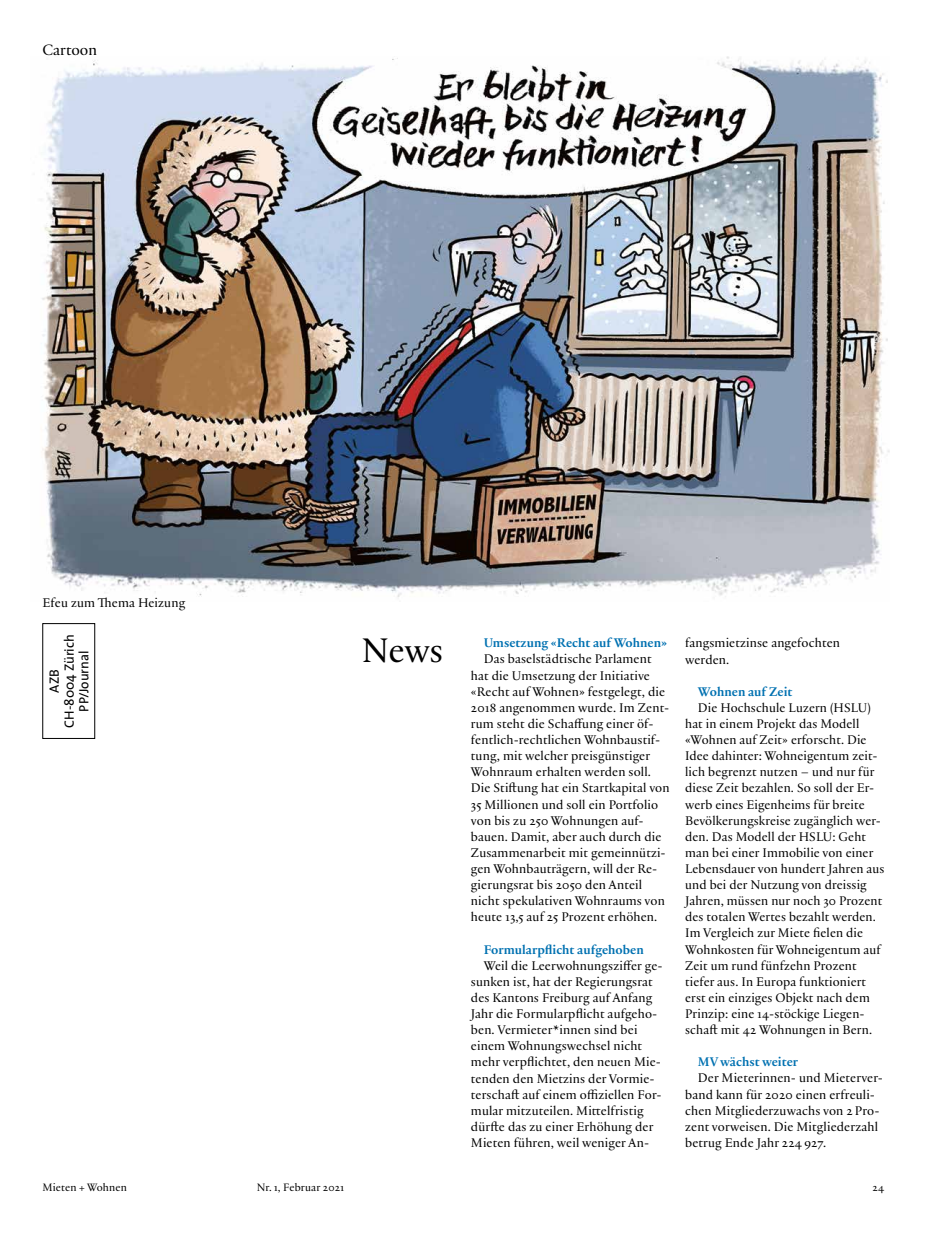
<style>
.page{position:relative;width:927px;height:1234px;background:#fff}
.page>*{position:absolute;margin:0;border:0;box-sizing:border-box;transform-origin:0 0}
.Titel_3___24_5{font:36.75px "Practice";color:#000}
.Spitzmarke{font:16.2px "Practice";color:#000}
.Text_2___9_0{font:13.5px/16px "Practice";letter-spacing:.01em;color:#000}
.Text_2___9_0_bold_bl{font:700 13.5px "Practice";color:#0071b1}
.t1{font:13.5px/15px "The Sans";color:#000;text-align:center}
.Bildlegende{font:13.5px "Practice";letter-spacing:.01em;color:#000}
.t2{font:11.55px "Practice";letter-spacing:.01em;color:#000}
</style>
<div class="page">
<img style="left:41px;top:56px;width:849px;height:541px">
<p class="Spitzmarke" style="left:43px;top:39px;width:56px">Cartoon</p>
<p class="Bildlegende" style="left:43px;top:593px;width:144px">Efeu zum Thema Heizung</p>
<p class="t1" style="left:46px;top:727px;width:94px;rotate:-90deg">AZB<br>CH-8004 Zürich</p>
<p class="t1" style="left:76px;top:711px;width:63px;rotate:-90deg">PP/Journal</p>
<h1 class="Titel_3___24_5" style="left:361px;top:625px;width:83px">News</h1>
<p class="Text_2___9_0_bold_bl" style="left:484px;top:633px;width:185px">Umsetzung «Recht auf Wohnen»</p>
<p class="Text_2___9_0" style="left:471px;top:650px;width:200px;text-indent:13px">Das baselstädtische Parlament hat die Umsetzung der Initiative «Recht auf Wohnen» festgelegt, die 2018 angenommen wurde. Im Zent&shy;rum steht die Schaffung einer öf&shy;fentlich-rechtlichen Wohnbaustif&shy;tung, mit welcher preisgünstiger Wohnraum erhalten werden soll.<br>Die Stiftung hat ein Startkapital von 35 Millionen und soll ein Portfolio von bis zu 250 Wohnungen auf&shy;bauen. Damit, aber auch durch die Zusammenarbeit mit gemeinnützi&shy;gen Wohnbauträgern, will der Re&shy;gierungsrat bis 2050 den Anteil nicht spekulativen Wohnraums von heute 13,5 auf 25 Prozent erhöhen.</p>
<p class="Text_2___9_0_bold_bl" style="left:484px;top:939px;width:162px">Formularpflicht aufgehoben</p>
<p class="Text_2___9_0" style="left:471px;top:956px;width:193px;text-indent:13px">Weil die Leerwohnungsziffer ge&shy;sunken ist, hat der Regierungsrat des Kantons Freiburg auf Anfang Jahr die Formularpflicht aufgeho&shy;ben. Vermieter*innen sind bei einem Wohnungswechsel nicht mehr verpflichtet, den neuen Mie&shy;tenden den Mietzins der Vormie&shy;terschaft auf einem offiziellen For&shy;mular mitzuteilen. Mittelfristig dürfte das zu einer Erhöhung der Mieten führen, weil weniger An-</p>
<p class="Text_2___9_0" style="left:685px;top:634px;width:156px">fangsmietzinse angefochten werden.</p>
<p class="Text_2___9_0_bold_bl" style="left:698px;top:681px;width:96px">Wohnen auf Zeit</p>
<p class="Text_2___9_0" style="left:685px;top:699px;width:201px;text-indent:13px">Die Hochschule Luzern (HSLU) hat in einem Projekt das Modell «Wohnen auf Zeit» erforscht. Die Idee dahinter: Wohneigentum zeit&shy;lich begrenzt nutzen – und nur für diese Zeit bezahlen. So soll der Er&shy;werb eines Eigenheims für breite Bevölkerungskreise zugänglich wer&shy;den. Das Modell der HSLU: Geht man bei einer Immobilie von einer Lebensdauer von hundert Jahren aus und bei der Nutzung von dreissig Jahren, müssen nur noch 30 Prozent des totalen Wertes bezahlt werden.<br>Im Vergleich zur Miete fielen die Wohnkosten für Wohneigentum auf Zeit um rund fünfzehn Prozent tiefer aus. In Europa funktioniert erst ein einziges Objekt nach dem Prinzip: eine 14-stöckige Liegen&shy;schaft mit 42 Wohnungen in Bern.</p>
<p class="Text_2___9_0_bold_bl" style="left:698px;top:1051px;width:102px">MV wächst weiter</p>
<p class="Text_2___9_0" style="left:685px;top:1069px;width:199px;text-indent:13px">Der Mieterinnen- und Mieterver&shy;band kann für 2020 einen erfreuli&shy;chen Mitgliederzuwachs von 2 Pro&shy;zent vorweisen. Die Mitgliederzahl betrug Ende Jahr 224 927.</p>
<p class="t2" style="left:43px;top:1179px;width:86px">Mieten + Wohnen</p>
<p class="t2" style="left:257px;top:1179px;width:89px">Nr. 1, Februar 2021</p>
<p class="t2" style="left:873px;top:1179px;width:13px">24</p>
</div>
